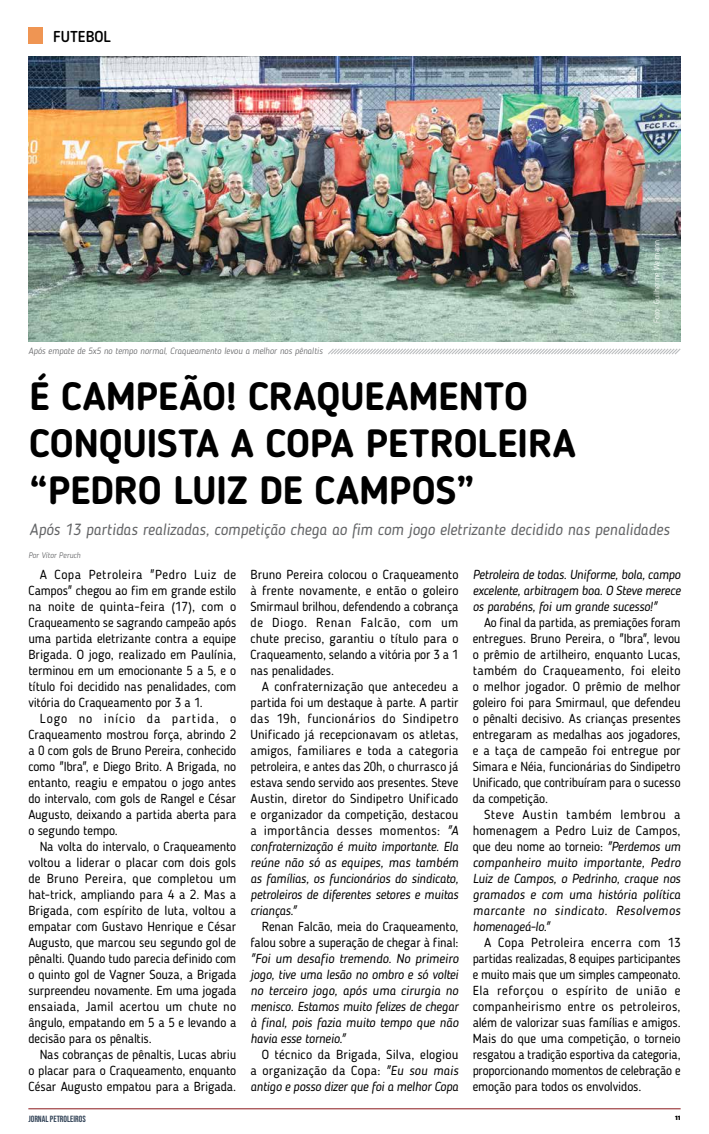
<style>
.page{position:relative;width:709px;height:1134px;background:#fff}
.page>*{position:absolute;margin:0;border:0;box-sizing:border-box;transform-origin:0 0}
.t1{font:700 39.2px/47px "Blogger Sans";color:#000}
.t2{font:italic 16.1px "Blogger Sans";color:#636466}
.t3{font:500 15.7px "Blogger Sans";color:#000}
.t4{font:13px/16px "Blogger Sans";letter-spacing:-.005em;color:#000;text-align:justify}
.t5{font:italic 13px/16px "Blogger Sans";letter-spacing:-.01em;color:#000;text-align:justify}
.t6{font:italic 300 9px "Blogger Sans";color:#636466}
.t7{font:9px "Bebas Neue";color:#304155}
.t8{font:300 8px "Blogger Sans";color:#fff}
.t9{font:italic 300 8px "Blogger Sans";color:#636466}
.t10{font:900 6px "Roihu";color:#000}
.s1{font-style:italic}
.s2{font-style:normal}
</style>
<div class="page">
<hr style="left:28px;top:1108px;width:652px;height:1px;background:#8a171a">
<div style="left:28px;top:27px;width:15px;height:16px;background:#ef9553"></div>
<img style="left:28px;top:57px;width:652px;height:285px">
<svg style="left:328px;top:348px;width:353px;height:7px"></svg>
<p class="t3" style="left:53px;top:27px;width:60px">FUTEBOL</p>
<p class="t6" style="left:28px;top:346px;width:296px">Após empate de 5x5 no tempo normal, Craqueamento levou a melhor nos pênaltis</p>
<p class="t8" style="left:651px;top:322px;width:84px;rotate:-90deg">Foto: Guilherme Weimann</p>
<h1 class="t1" style="left:30px;top:372px;width:548px">É CAMPEÃO! CRAQUEAMENTO<br>CONQUISTA A COPA PETROLEIRA “PEDRO LUIZ DE CAMPOS”</h1>
<p class="t2" style="left:30px;top:520px;width:641px">Após 13 partidas realizadas, competição chega ao fim com jogo eletrizante decidido nas penalidades</p>
<p class="t9" style="left:28px;top:551px;width:54px">Por Vítor Peruch</p>
<p class="t4" style="left:28px;top:566px;width:209px;text-indent:11px">A Copa Petroleira "Pedro Luiz de Campos" chegou ao fim em grande estilo na noite de quinta-feira (17), com o Craqueamento se sagrando campeão após uma partida eletrizante contra a equipe Brigada. O jogo, realizado em Paulínia, terminou em um emocionante 5 a 5, e o título foi decidido nas penalidades, com vitória do Craqueamento por 3 a 1.</p>
<p class="t4" style="left:28px;top:710px;width:209px;text-indent:11px">Logo no início da partida, o Craqueamento mostrou força, abrindo 2 a 0 com gols de Bruno Pereira, conhecido como "Ibra", e Diego Brito. A Brigada, no entanto, reagiu e empatou o jogo antes do intervalo, com gols de Rangel e César Augusto, deixando a partida aberta para o segundo tempo.</p>
<p class="t4" style="left:28px;top:838px;width:209px;text-indent:11px">Na volta do intervalo, o Craqueamento voltou a liderar o placar com dois gols de Bruno Pereira, que completou um hat-trick, ampliando para 4 a 2. Mas a Brigada, com espírito de luta, voltou a empatar com Gustavo Henrique e César Augusto, que marcou seu segundo gol de pênalti. Quando tudo parecia definido com o quinto gol de Vagner Souza, a Brigada surpreendeu novamente. Em uma jogada ensaiada, Jamil acertou um chute no ângulo, empatando em 5 a 5 e levando a decisão para os pênaltis.</p>
<p class="t4" style="left:28px;top:1046px;width:209px;text-indent:11px">Nas cobranças de pênaltis, Lucas abriu o placar para o Craqueamento, enquanto César Augusto empatou para a Brigada.</p>
<p class="t4" style="left:250px;top:566px;width:209px">Bruno Pereira colocou o Craqueamento à frente novamente, e então o goleiro Smirmaul brilhou, defendendo a cobrança de Diogo. Renan Falcão, com um chute preciso, garantiu o título para o Craqueamento, selando a vitória por 3 a 1 nas penalidades.</p>
<p class="t4" style="left:250px;top:678px;width:209px;text-indent:11px">A confraternização que antecedeu a partida foi um destaque à parte. A partir das 19h, funcionários do Sindipetro Unificado já recepcionavam os atletas, amigos, familiares e toda a categoria petroleira, e antes das 20h, o churrasco já estava sendo servido aos presentes. Steve Austin, diretor do Sindipetro Unificado e organizador da competição, destacou a importância desses momentos: <span class="s1">"A confraternização é muito importante. Ela reúne não só as equipes, mas também as famílias, os funcionários do sindicato, petroleiros de diferentes setores e muitas crianças."</span></p>
<p class="t4" style="left:250px;top:918px;width:209px;text-align:right">Renan Falcão, meia do Craqueamento, falou sobre a superação de chegar à final:</p>
<p class="t5" style="left:250px;top:950px;width:209px">"Foi um desafio tremendo. No primeiro jogo, tive uma lesão no ombro e só voltei no terceiro jogo, após uma cirurgia no menisco. Estamos muito felizes de chegar à final, pois fazia muito tempo que não havia esse torneio."</p>
<p class="t4" style="left:250px;top:1046px;width:209px;text-indent:11px">O técnico da Brigada, Silva, elogiou a organização da Copa: <span class="s1">"Eu sou mais antigo e posso dizer que foi a melhor Copa</span></p>
<p class="t5" style="left:472px;top:566px;width:209px">Petroleira de todas. Uniforme, bola, campo excelente, arbitragem boa. O Steve merece os parabéns, foi um grande sucesso!"</p>
<p class="t4" style="left:472px;top:614px;width:209px;text-indent:11px">Ao final da partida, as premiações foram entregues. Bruno Pereira, o "Ibra", levou o prêmio de artilheiro, enquanto Lucas, também do Craqueamento, foi eleito o melhor jogador. O prêmio de melhor goleiro foi para Smirmaul, que defendeu o pênalti decisivo. As crianças presentes entregaram as medalhas aos jogadores, e a taça de campeão foi entregue por Simara e Néia, funcionárias do Sindipetro Unificado, que contribuíram para o sucesso da competição.</p>
<p class="t5" style="left:472px;top:806px;width:209px;text-indent:11px"><span class="s2">Steve Austin também lembrou a homenagem a Pedro Luiz de Campos, que deu nome ao torneio:</span> "Perdemos um companheiro muito importante, Pedro Luiz de Campos, o Pedrinho, craque nos gramados e com uma história política marcante no sindicato. Resolvemos homenageá-lo."</p>
<p class="t4" style="left:472px;top:934px;width:209px;text-indent:11px">A Copa Petroleira encerra com 13 partidas realizadas, 8 equipes participantes e muito mais que um simples campeonato.<br>Ela reforçou o espírito de união e companheirismo entre os petroleiros, além de valorizar suas famílias e amigos.<br>Mais do que uma competição, o torneio resgatou a tradição esportiva da categoria, proporcionando momentos de celebração e emoção para todos os envolvidos.</p>
<p class="t7" style="left:28px;top:1113px;width:59px">JORNAL PETROLEIROS</p>
<p class="t10" style="left:675px;top:1115px;width:7px">11</p>
</div>
